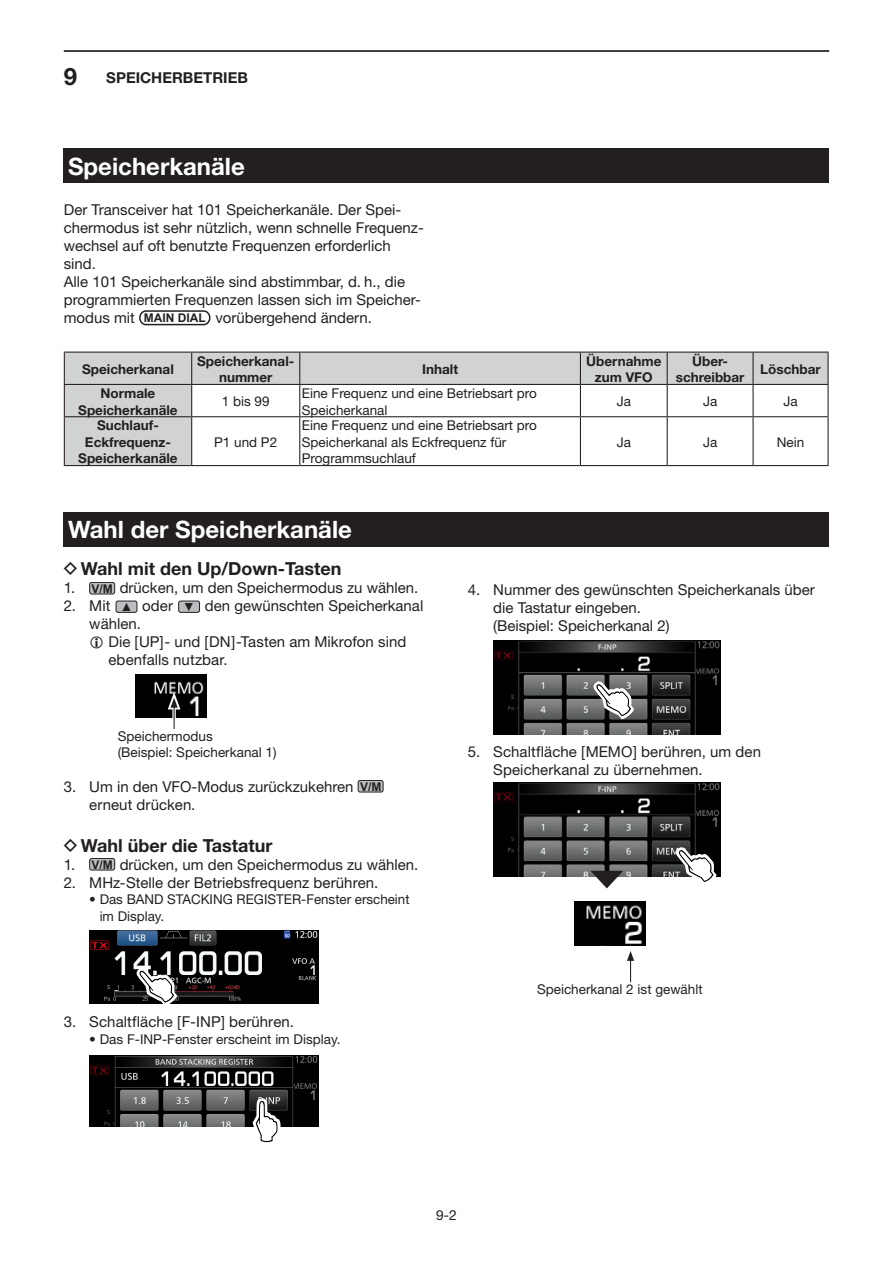
<style>
.page{position:relative;width:893px;height:1263px;background:#fff}
.page>*{position:absolute;margin:0;border:0;box-sizing:border-box;transform-origin:0 0}
.t1{font:700 24px "Helvetica Neue";color:#fff}
.t2{font:700 18px "Helvetica Neue";color:#231f20}
.t3{font:15px/18px "Helvetica Neue";color:#231f20}
.t4{font:700 15px "Helvetica Neue";color:#231f20}
.t5{font:13.8px "Helvetica Neue";color:#231f20}
.t6{font:13.5px/16.5px "Helvetica Neue";color:#231f20}
.t7{font:700 13.5px/16.5px "Helvetica Neue";color:#231f20;text-align:center}
.s1{font-size:24px}
.s2{font-family:"Arial";font-weight:700;font-size:12px}
.s3{font-family:"Icom Product Font";font-weight:400}
.s4{font-family:"Arial";font-size:11.7px}
</style>
<div class="page">
<hr style="left:64px;top:50px;width:765px;height:2px;background:#231f20">
<div style="left:64px;top:149px;width:765px;height:34px;background:#231f20"></div>
<div style="left:139px;top:310px;width:71px;height:15px;border:2px solid #231f20;border-radius:6px"></div>
<svg style="left:65px;top:353px;width:762px;height:112px"></svg>
<hr style="left:64px;top:352px;width:128px;height:1px;background:#231f20">
<hr style="left:64px;top:353px;width:1px;height:31px;background:#231f20">
<hr style="left:192px;top:352px;width:108px;height:1px;background:#231f20">
<hr style="left:191px;top:353px;width:1px;height:31px;background:#231f20">
<hr style="left:300px;top:352px;width:280px;height:1px;background:#231f20">
<hr style="left:299px;top:353px;width:1px;height:31px;background:#231f20">
<hr style="left:580px;top:352px;width:87px;height:1px;background:#231f20">
<hr style="left:580px;top:353px;width:1px;height:31px;background:#231f20">
<hr style="left:667px;top:352px;width:86px;height:1px;background:#231f20">
<hr style="left:667px;top:353px;width:1px;height:31px;background:#231f20">
<hr style="left:753px;top:352px;width:76px;height:1px;background:#231f20">
<hr style="left:752px;top:353px;width:2px;height:31px;background:#231f20">
<hr style="left:827px;top:353px;width:2px;height:31px;background:#231f20">
<hr style="left:64px;top:384px;width:128px;height:1px;background:#231f20">
<hr style="left:64px;top:385px;width:1px;height:31px;background:#231f20">
<hr style="left:192px;top:384px;width:108px;height:1px;background:#231f20">
<hr style="left:191px;top:385px;width:1px;height:31px;background:#231f20">
<hr style="left:300px;top:384px;width:280px;height:1px;background:#231f20">
<hr style="left:299px;top:385px;width:1px;height:31px;background:#231f20">
<hr style="left:580px;top:384px;width:87px;height:1px;background:#231f20">
<hr style="left:580px;top:385px;width:1px;height:31px;background:#231f20">
<hr style="left:667px;top:384px;width:86px;height:1px;background:#231f20">
<hr style="left:667px;top:385px;width:1px;height:31px;background:#231f20">
<hr style="left:753px;top:384px;width:76px;height:1px;background:#231f20">
<hr style="left:752px;top:385px;width:2px;height:31px;background:#231f20">
<hr style="left:827px;top:385px;width:2px;height:31px;background:#231f20">
<hr style="left:64px;top:416px;width:128px;height:1px;background:#231f20">
<hr style="left:64px;top:417px;width:1px;height:48px;background:#231f20">
<hr style="left:192px;top:416px;width:108px;height:1px;background:#231f20">
<hr style="left:191px;top:417px;width:1px;height:48px;background:#231f20">
<hr style="left:300px;top:416px;width:280px;height:1px;background:#231f20">
<hr style="left:299px;top:417px;width:1px;height:48px;background:#231f20">
<hr style="left:580px;top:416px;width:87px;height:1px;background:#231f20">
<hr style="left:580px;top:417px;width:1px;height:48px;background:#231f20">
<hr style="left:667px;top:416px;width:86px;height:1px;background:#231f20">
<hr style="left:667px;top:417px;width:1px;height:48px;background:#231f20">
<hr style="left:753px;top:416px;width:76px;height:1px;background:#231f20">
<hr style="left:752px;top:417px;width:2px;height:48px;background:#231f20">
<hr style="left:827px;top:417px;width:2px;height:48px;background:#231f20">
<hr style="left:64px;top:465px;width:128px;height:1px;background:#231f20">
<hr style="left:192px;top:465px;width:108px;height:1px;background:#231f20">
<hr style="left:300px;top:465px;width:280px;height:1px;background:#231f20">
<hr style="left:580px;top:465px;width:87px;height:1px;background:#231f20">
<hr style="left:667px;top:465px;width:86px;height:1px;background:#231f20">
<hr style="left:753px;top:465px;width:76px;height:1px;background:#231f20">
<div style="left:90px;top:582px;width:25px;height:12px;background:#bcbdc0;border-radius:2px"></div>
<div style="left:89px;top:582px;width:26px;height:12px;border:1px solid #231f20;border-radius:2px"></div>
<div style="left:116px;top:601px;width:21px;height:11px;background:#bcbdc0;border-radius:2px"></div>
<div style="left:116px;top:601px;width:21px;height:12px;border:1px solid #231f20;border-radius:2px"></div>
<div style="left:179px;top:601px;width:21px;height:11px;background:#bcbdc0;border-radius:2px"></div>
<div style="left:178px;top:601px;width:22px;height:12px;border:1px solid #231f20;border-radius:2px"></div>
<img style="left:136px;top:675px;width:70px;height:42px">
<svg style="left:168px;top:692px;width:12px;height:37px"></svg>
<div style="left:358px;top:780px;width:25px;height:12px;background:#bcbdc0;border-radius:2px"></div>
<div style="left:358px;top:780px;width:25px;height:12px;border:1px solid #231f20;border-radius:2px"></div>
<div style="left:90px;top:858px;width:25px;height:12px;background:#bcbdc0;border-radius:2px"></div>
<div style="left:89px;top:858px;width:26px;height:12px;border:1px solid #231f20;border-radius:2px"></div>
<img style="left:89px;top:930px;width:230px;height:74px">
<img style="left:89px;top:1055px;width:230px;height:72px">
<div style="left:64px;top:512px;width:765px;height:34px;background:#231f20"></div>
<img style="left:493px;top:641px;width:227px;height:94px">
<img style="left:493px;top:782px;width:227px;height:95px">
<svg style="left:590px;top:871px;width:33px;height:17px"></svg>
<img style="left:574px;top:901px;width:71px;height:44px">
<svg style="left:624px;top:945px;width:13px;height:37px"></svg>
<svg style="left:594px;top:679px;width:41px;height:41px"></svg>
<svg style="left:677px;top:845px;width:41px;height:37px"></svg>
<svg style="left:137px;top:966px;width:41px;height:38px"></svg>
<svg style="left:253px;top:1098px;width:28px;height:45px"></svg>
<p class="t4" style="left:64px;top:68px;width:186px"><span class="s1">9</span> SPEICHERBETRIEB</p>
<h1 class="t1" style="left:68px;top:152px;width:178px">Speicherkanäle</h1>
<p class="t3" style="left:64px;top:200px;width:360px">Der Transceiver hat 101 Speicherkanäle. Der Spei&shy;chermodus ist sehr nützlich, wenn schnelle Frequenz&shy;wechsel auf oft benutzte Frequenzen erforderlich sind.<br>Alle 101 Speicherkanäle sind abstimmbar, d. h., die programmierten Frequenzen lassen sich im Speicher&shy;modus mit <span class="s2">MAIN DIAL</span> vorübergehend ändern.</p>
<p class="t7" style="left:82px;top:361px;width:93px">Speicherkanal</p>
<p class="t7" style="left:197px;top:352px;width:99px">Speicherkanal&shy;nummer</p>
<p class="t7" style="left:422px;top:361px;width:37px">Inhalt</p>
<p class="t7" style="left:586px;top:352px;width:77px">Übernahme zum VFO</p>
<p class="t7" style="left:676px;top:352px;width:70px">Über&shy;schreibbar</p>
<p class="t7" style="left:760px;top:361px;width:62px">Löschbar</p>
<p class="t7" style="left:78px;top:385px;width:101px">Normale<br>Speicherkanäle</p>
<p class="t6" style="left:222px;top:393px;width:49px">1 bis 99</p>
<p class="t6" style="left:302px;top:385px;width:237px">Eine Frequenz und eine Betriebsart pro<br>Speicherkanal</p>
<p class="t6" style="left:617px;top:393px;width:16px">Ja</p>
<p class="t6" style="left:703px;top:393px;width:16px">Ja</p>
<p class="t6" style="left:783px;top:393px;width:16px">Ja</p>
<p class="t7" style="left:78px;top:417px;width:101px">Suchlauf-<br>Eckfrequenz-<br>Speicherkanäle</p>
<p class="t6" style="left:302px;top:417px;width:237px">Eine Frequenz und eine Betriebsart pro<br>Speicherkanal als Eckfrequenz für<br>Programmsuchlauf</p>
<p class="t6" style="left:214px;top:434px;width:65px">P1 und P2</p>
<p class="t6" style="left:617px;top:434px;width:16px">Ja</p>
<p class="t6" style="left:703px;top:434px;width:16px">Ja</p>
<p class="t6" style="left:777px;top:434px;width:29px">Nein</p>
<h1 class="t1" style="left:68px;top:515px;width:285px">Wahl der Speicherkanäle</h1>
<p class="t2" style="left:64px;top:558px;width:279px"><span class="s3">D</span>Wahl mit den Up/Down-Tasten</p>
<p class="t3" style="left:64px;top:579px;width:356px">1. <span class="s2">V/M</span> drücken, um den Speichermodus zu wählen.</p>
<p class="t3" style="left:89px;top:597px;width:336px;text-indent:-26px">2. Mit <span class="s4">▲</span> oder <span class="s4">▼</span> den gewünschten Speicherkanal wählen.</p>
<p class="t3" style="left:108px;top:633px;width:299px">Die [UP]- und [DN]-Tasten am Mikrofon sind ebenfalls nutzbar.</p>
<p class="t6" style="left:118px;top:727px;width:160px">Speichermodus<br>(Beispiel: Speicherkanal 1)</p>
<p class="t3" style="left:89px;top:777px;width:294px;text-indent:-26px">3. Um in den VFO-Modus zurückzukehren <span class="s2">V/M </span>erneut drücken.</p>
<p class="t2" style="left:64px;top:834px;width:210px"><span class="s3">D</span>Wahl über die Tastatur</p>
<p class="t3" style="left:64px;top:855px;width:356px">1. <span class="s2">V/M</span> drücken, um den Speichermodus zu wählen.</p>
<p class="t3" style="left:64px;top:873px;width:316px">2. MHz-Stelle der Betriebsfrequenz berühren.</p>
<p class="t6" style="left:100px;top:891px;width:311px;text-indent:-10px">• Das BAND STACKING REGISTER-Fenster erscheint im Display.</p>
<p class="t3" style="left:64px;top:1012px;width:232px">3. Schaltfläche [F-INP] berühren.</p>
<p class="t6" style="left:89px;top:1030px;width:253px">• Das F-INP-Fenster erscheint im Display.</p>
<p class="t3" style="left:493px;top:581px;width:323px;text-indent:-26px">4. Nummer des gewünschten Speicherkanals über die Tastatur eingeben.<br>(Beispiel: Speicherkanal 2)</p>
<p class="t3" style="left:493px;top:743px;width:269px;text-indent:-26px">5. Schaltfläche [MEMO] berühren, um den<br>Speicherkanal zu übernehmen.</p>
<p class="t6" style="left:537px;top:980px;width:167px">Speicherkanal 2 ist gewählt</p>
<p class="t5" style="left:436px;top:1207px;width:22px">9-2</p>
</div>
